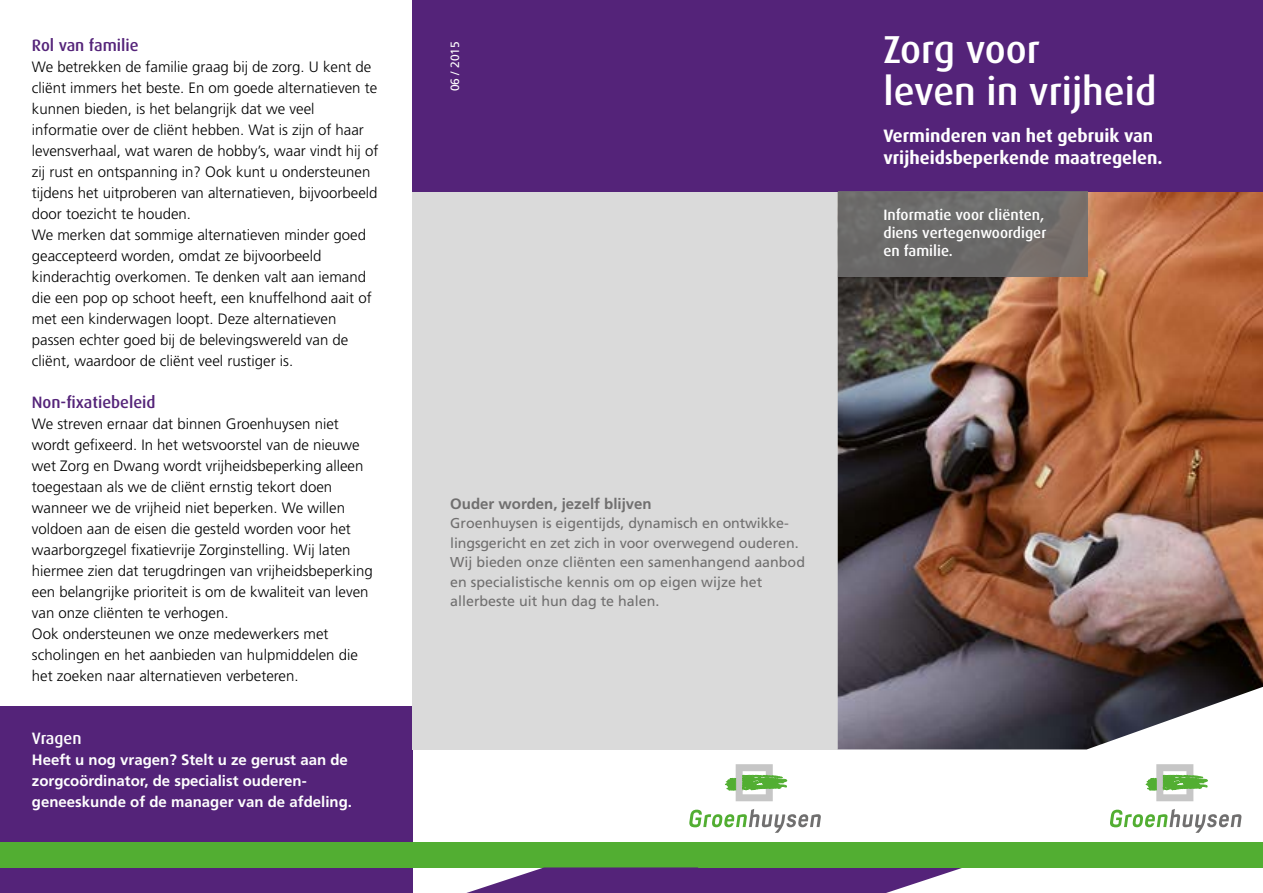
<style>
.page{position:relative;width:1263px;height:893px;background:#fff}
.page>*{position:absolute;margin:0;border:0;box-sizing:border-box;transform-origin:0 0}
.t1{font:500 39px/42px "Dax";color:#fff}
.t2{font:700 18px/21.6px "Dax";color:#fff}
.t3{font:500 16.5px "Dax";color:#542379}
.t4{font:500 16.5px "Dax";color:#fff}
.t5{font:300 15px/21px "Frutiger LT Std";color:#000}
.t6{font:700 15px/21px "Frutiger LT Std";color:#fff}
.t7{font:500 15px/18px "Dax";color:#fff}
.t8{font:700 15px "Frutiger LT Std";color:#706f6f}
.t9{font:14.25px/19.5px "Frutiger LT Std";color:#706f6f}
.t10{font:12px "Frutiger LT Std";color:#fff}
</style>
<div class="page">
<div style="left:0;top:706px;width:412px;height:187px;background:#542379"></div>
<div style="left:412px;top:191px;width:426px;height:558px;background:#dadada"></div>
<img style="left:838px;top:191px;width:425px;height:558px">
<div style="left:838px;top:0;width:425px;height:191px;background:#542379"></div>
<div style="left:412px;top:0;width:426px;height:191px;background:#542379"></div>
<div style="left:842px;top:842px;width:421px;height:25px;background:#52ae32"></div>
<div style="left:421px;top:842px;width:421px;height:25px;background:#52ae32"></div>
<svg style="left:725px;top:764px;width:62px;height:37px"></svg>
<svg style="left:689px;top:809px;width:132px;height:24px"></svg>
<div style="left:0;top:842px;width:421px;height:25px;background:#52ae32"></div>
<svg style="left:466px;top:867px;width:497px;height:26px;background:#6d488a"></svg>
<svg style="left:1146px;top:764px;width:61px;height:37px"></svg>
<svg style="left:1110px;top:809px;width:131px;height:24px"></svg>
<div style="left:838px;top:191px;width:249px;height:86px;background:#706f6f"></div>
<p class="t3" style="left:32px;top:36px;width:108px">Rol van familie</p>
<p class="t5" style="left:32px;top:56px;width:348px">We betrekken de familie graag bij de zorg. U kent de cliënt immers het beste. En om goede alternatieven te kunnen bieden, is het belangrijk dat we veel informatie over de cliënt hebben. Wat is zijn of haar levensverhaal, wat waren de hobby’s, waar vindt hij of zij rust en ontspanning in? Ook kunt u ondersteunen tijdens het uitproberen van alternatieven, bijvoorbeeld door toezicht te houden.<br>We merken dat sommige alternatieven minder goed geaccepteerd worden, omdat ze bijvoorbeeld kinderachtig overkomen. Te denken valt aan iemand die een pop op schoot heeft, een knuffelhond aait of met een kinderwagen loopt. Deze alternatieven passen echter goed bij de belevingswereld van de cliënt, waardoor de cliënt veel rustiger is.</p>
<p class="t3" style="left:32px;top:393px;width:125px">Non-fixatiebeleid</p>
<p class="t5" style="left:32px;top:413px;width:342px">We streven ernaar dat binnen Groenhuysen niet wordt gefixeerd. In het wetsvoorstel van de nieuwe wet Zorg en Dwang wordt vrijheidsbeperking alleen toegestaan als we de cliënt ernstig tekort doen wanneer we de vrijheid niet beperken. We willen voldoen aan de eisen die gesteld worden voor het waarborgzegel fixatievrije Zorginstelling. Wij laten hiermee zien dat terugdringen van vrijheidsbeperking een belangrijke prioriteit is om de kwaliteit van leven van onze cliënten te verhogen.<br>Ook ondersteunen we onze medewerkers met scholingen en het aanbieden van hulpmiddelen die het zoeken naar alternatieven verbeteren.</p>
<p class="t4" style="left:32px;top:729px;width:51px">Vragen</p>
<p class="t6" style="left:32px;top:749px;width:322px">Heeft u nog vragen? Stelt u ze gerust aan de zorgcoördinator, de specialist ouderen&shy;geneeskunde of de manager van de afdeling.</p>
<p class="t10" style="left:448px;top:91px;width:52px;rotate:-90deg">06 / 2015</p>
<p class="t8" style="left:450px;top:495px;width:203px">Ouder worden, jezelf blijven</p>
<p class="t9" style="left:450px;top:514px;width:356px">Groenhuysen is eigentijds, dynamisch en ontwikke&shy;lingsgericht en zet zich in voor overwegend ouderen.<br>Wij bieden onze cliënten een samenhangend aanbod en specialistische kennis om op eigen wijze het allerbeste uit hun dag te halen.</p>
<h1 class="t1" style="left:883px;top:29px;width:274px">Zorg voor<br>leven in vrijheid</h1>
<p class="t2" style="left:883px;top:125px;width:281px">Verminderen van het gebruik van vrijheidsbeperkende maatregelen.</p>
<p class="t7" style="left:883px;top:206px;width:164px">Informatie voor cliënten, diens vertegenwoordiger en familie.</p>
</div>
